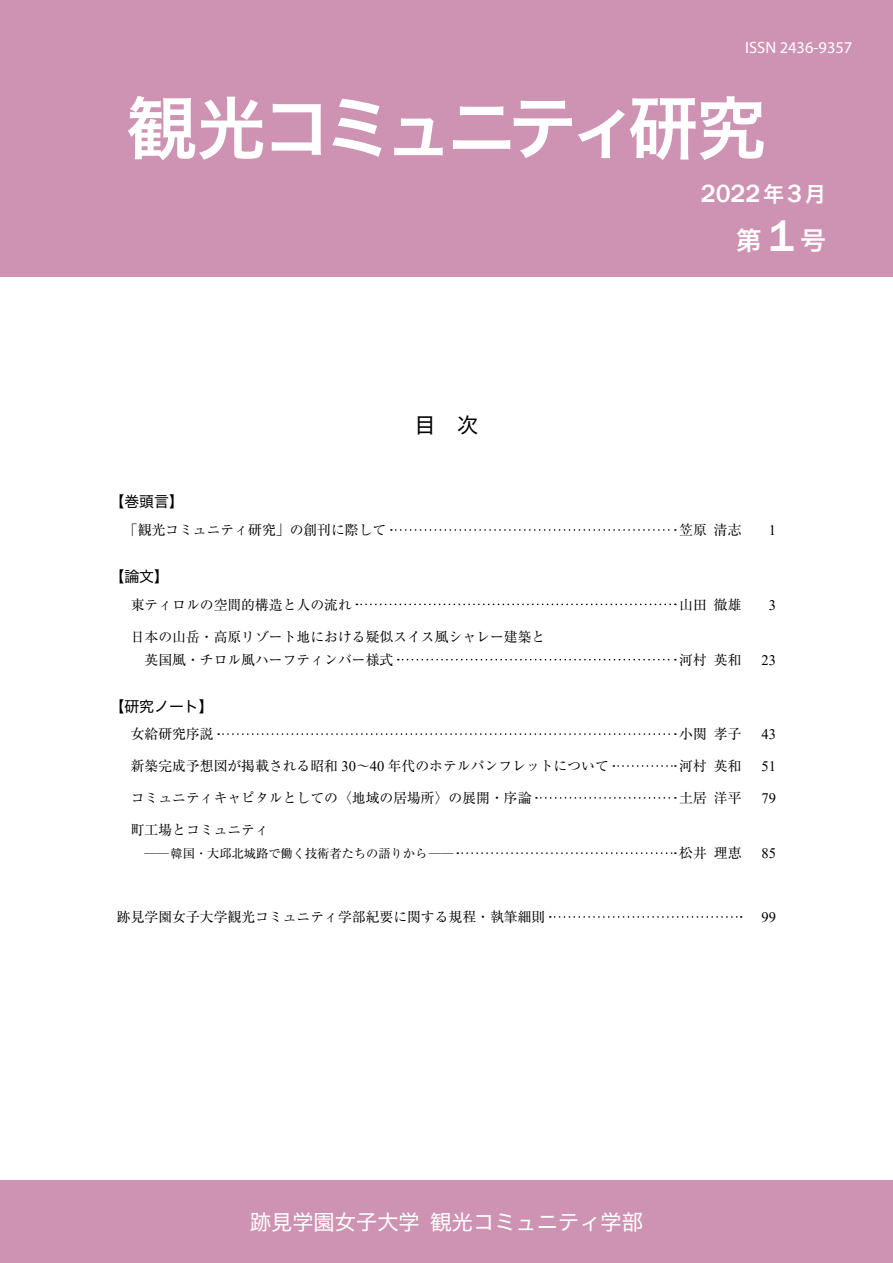
<style>
.page{position:relative;width:893px;height:1263px;background:#fff}
.page>*{position:absolute;margin:0;border:0;box-sizing:border-box;transform-origin:0 0}
.t1{font:69.15px "Hira Kaku PK Std W6";letter-spacing:-.115em;color:#fff}
.t2{font:500 25.5px "Franklin Gothic";color:#fff}
.t3{font:25.5px "Hira Kaku Pro N W6";color:#fff}
.t4{font:21.3px "Hira Kaku Pro N W4";color:#fff}
.t5{font:21.3px "Hira Kaku Pro N W4";color:#000}
.t6{font:16.5px "Myriad Pro";color:#fff}
.t7{font:14.85px "Hira Kaku Pro N W4";color:#000}
.t8{font:14.55px "Times New Roman";color:#000}
.t9{font:13.8px/23.4px "Ryumin Pr 6 N";color:#000}
.t10{font:12.15px "Ryumin Pr 6 N";color:#000}
.s1{font-family:"Hira Kaku Pro N W6"}
.s2{font-family:"Hira Kaku Pro N W6";font-weight:400;font-size:21.3px}
.s3{font-family:"Franklin Gothic";font-weight:500;font-size:44.7px}
.s4{font-family:"Ryumin Pro"}
.s5{font-family:"Hira Kaku PK Std W4"}
.s6{font-family:"Times New Roman";font-size:14.55px}
</style>
<div class="page">
<svg style="left:391px;top:529px;width:285px;height:2px"></svg>
<svg style="left:356px;top:604px;width:320px;height:1px"></svg>
<svg style="left:398px;top:659px;width:278px;height:1px"></svg>
<svg style="left:218px;top:733px;width:458px;height:2px"></svg>
<svg style="left:613px;top:765px;width:63px;height:2px"></svg>
<svg style="left:536px;top:797px;width:140px;height:2px"></svg>
<svg style="left:457px;top:852px;width:219px;height:2px"></svg>
<svg style="left:550px;top:916px;width:192px;height:2px"></svg>
<div style="left:0;top:0;width:893px;height:276px;background:#ce93b3"></div>
<div style="left:0;top:1180px;width:893px;height:83px;background:#ce93b3"></div>
<p class="t6" style="left:745px;top:37px;width:109px">ISSN 2436-9357</p>
<h1 class="t1" style="left:127px;top:83px;width:640px"><span class="s1">観光</span>コミュニティ<span class="s1">研究</span></h1>
<h2 class="t2" style="left:701px;top:178px;width:127px">2022<span class="s2">年</span>3<span class="s2">月</span></h2>
<h3 class="t5" style="left:415px;top:406px;width:65px">目　次</h3>
<h2 class="t3" style="left:736px;top:217px;width:91px">第<span class="s3">1</span>号</h2>
<p class="t7" style="left:109px;top:489px;width:76px">【巻頭言】</p>
<p class="t9" style="left:124px;top:518px;width:264px"><span class="s4">「</span>観光コミュニティ研究<span class="s4">」</span>の創刊に際して</p>
<p class="t9" style="left:679px;top:518px;width:64px">笠原清志</p>
<p class="t8" style="left:769px;top:520px;width:9px">1</p>
<p class="t7" style="left:109px;top:563px;width:61px">【論文】</p>
<p class="t9" style="left:131px;top:592px;width:223px">東ティロルの空間的構造と人の流れ</p>
<p class="t9" style="left:679px;top:592px;width:64px">山田徹雄</p>
<p class="t8" style="left:769px;top:594px;width:9px">3</p>
<p class="t9" style="left:145px;top:624px;width:402px;text-indent:-14px">日本の山岳<span class="s4">・</span>高原リゾート地における疑似スイス風シャレー建築と英国風<span class="s4">・</span>チロル風ハーフティンバー様式</p>
<p class="t9" style="left:679px;top:647px;width:64px">河村英和</p>
<p class="t8" style="left:761px;top:650px;width:16px">23</p>
<p class="t7" style="left:109px;top:693px;width:106px">【研究<span class="s5">ノート</span>】</p>
<p class="t9" style="left:131px;top:722px;width:84px">女給研究序説</p>
<p class="t9" style="left:679px;top:722px;width:64px">小関孝子</p>
<p class="t8" style="left:761px;top:724px;width:16px">43</p>
<p class="t9" style="left:131px;top:754px;width:480px">新築完成予想図が掲載される昭和 <span class="s6">30</span><span class="s4">～</span><span class="s6">40</span> 年代のホテルパンフレットについて</p>
<p class="t9" style="left:679px;top:754px;width:64px">河村英和</p>
<p class="t8" style="left:761px;top:756px;width:16px">51</p>
<p class="t9" style="left:131px;top:785px;width:402px">コミュニティキャピタルとしての<span class="s4">〈</span>地域の居場所<span class="s4">〉</span>の展開<span class="s4">・</span>序論</p>
<p class="t9" style="left:679px;top:785px;width:64px">土居洋平</p>
<p class="t8" style="left:761px;top:788px;width:16px">79</p>
<p class="t9" style="left:131px;top:817px;width:140px">町工場とコミュニティ</p>
<p class="t10" style="left:145px;top:844px;width:310px">──韓国<span class="s4">・</span>大邱北城路で働く技術者たちの語りから──</p>
<p class="t9" style="left:679px;top:841px;width:64px">松井理恵</p>
<p class="t8" style="left:761px;top:843px;width:16px">85</p>
<p class="t9" style="left:117px;top:904px;width:430px">跡見学園女子大学観光コミュニティ学部紀要に関する規程<span class="s4">・</span>執筆細則</p>
<p class="t8" style="left:761px;top:907px;width:16px">99</p>
<h3 class="t4" style="left:250px;top:1202px;width:395px">跡見学園女子大学観光<span class="s5">コミュニティ</span>学部</h3>
</div>
